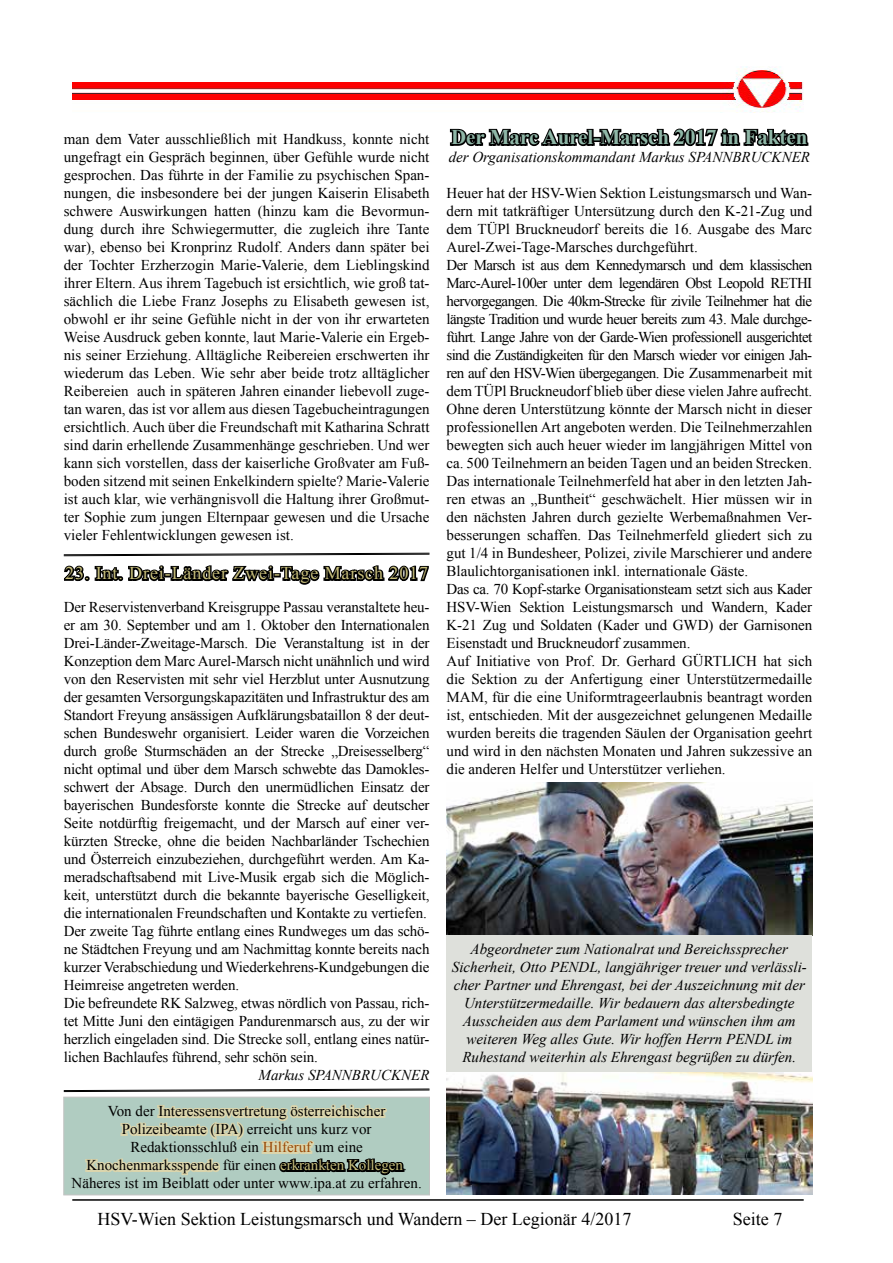
<style>
.page{position:relative;width:893px;height:1263px;background:#fff}
.page>*{position:absolute;margin:0;border:0;box-sizing:border-box;transform-origin:0 0}
.t1{font:700 21px "Times New Roman";color:#8fb7a7}
.t2{font:18px "Times New Roman";color:#000}
.t3{font:18px "Times New Roman";letter-spacing:.05em;color:#c7be7b}
.t4{font:15px/18px "Times New Roman";letter-spacing:-.01em;color:#000}
.t5{font:italic 15px/18px "Times New Roman";color:#000;text-align:center}
.s1{color:#984806}
.s2{color:#c7be7b}
</style>
<div class="page">
<hr style="left:72px;top:1199px;width:732px;height:2px;background:#000">
<img style="left:72px;top:66px;width:732px;height:46px">
<div style="left:63px;top:1097px;width:367px;height:98px;background:#b0ccc1;border:1px solid #a8a8a7"></div>
<svg style="left:85px;top:1104px;width:320px;height:72px"></svg>
<svg style="left:449px;top:128px;width:360px;height:19px"></svg>
<img style="left:446px;top:1071px;width:366px;height:124px">
<img style="left:446px;top:782px;width:366px;height:153px">
<div style="left:446px;top:935px;width:366px;height:136px;background:#dee0db"></div>
<svg style="left:63px;top:552px;width:367px;height:33px"></svg>
<svg style="left:63px;top:1088px;width:367px;height:4px"></svg>
<p class="t4" style="left:64px;top:130px;width:367px;text-align:justify">man dem Vater ausschließlich mit Handkuss, konnte nicht ungefragt ein Gespräch beginnen, über Gefühle wurde nicht gesprochen. Das führte in der Familie zu psychischen Span&shy;nungen, die insbesondere bei der jungen Kaiserin Elisabeth schwere Auswirkungen hatten (hinzu kam die Bevormun&shy;dung durch ihre Schwiegermutter, die zugleich ihre Tante war), ebenso bei Kronprinz Rudolf. Anders dann später bei der Tochter Erzherzogin Marie-Valerie, dem Lieblingskind ihrer Eltern. Aus ihrem Tagebuch ist ersichtlich, wie groß tat&shy;sächlich die Liebe Franz Josephs zu Elisabeth gewesen ist, obwohl er ihr seine Gefühle nicht in der von ihr erwarteten Weise Ausdruck geben konnte, laut Marie-Valerie ein Ergeb&shy;nis seiner Erziehung. Alltägliche Reibereien erschwerten ihr wiederum das Leben. Wie sehr aber beide trotz alltäglicher Reibereien auch in späteren Jahren einander liebevoll zuge&shy;tan waren, das ist vor allem aus diesen Tagebucheintragungen ersichtlich. Auch über die Freundschaft mit Katharina Schratt sind darin erhellende Zusammenhänge geschrieben. Und wer kann sich vorstellen, dass der kaiserliche Großvater am Fuß&shy;boden sitzend mit seinen Enkelkindern spielte? Marie-Valerie ist auch klar, wie verhängnisvoll die Haltung ihrer Großmut&shy;ter Sophie zum jungen Elternpaar gewesen und die Ursache vieler Fehlentwicklungen gewesen ist.</p>
<p class="t3" style="left:65px;top:561px;width:365px">23. Int. Drei-Länder Zwei-Tage Marsch 2017</p>
<p class="t4" style="left:64px;top:598px;width:367px">Der Reservistenverband Kreisgruppe Passau veranstaltete heu&shy;er am 30. September und am 1. Oktober den Internationalen Drei-Länder-Zweitage-Marsch. Die Veranstaltung ist in der Konzeption dem Marc Aurel-Marsch nicht unähnlich und wird von den Reservisten mit sehr viel Herzblut unter Ausnutzung der gesamten Versorgungskapazitäten und Infrastruktur des am Standort Freyung ansässigen Aufklärungsbataillon 8 der deut&shy;schen Bundeswehr organisiert. Leider waren die Vorzeichen durch große Sturmschäden an der Strecke „Dreisesselberg“ nicht optimal und über dem Marsch schwebte das Damokles&shy;schwert der Absage. Durch den unermüdlichen Einsatz der bayerischen Bundesforste konnte die Strecke auf deutscher Seite notdürftig freigemacht, und der Marsch auf einer ver&shy;kürzten Strecke, ohne die beiden Nachbarländer Tschechien und Österreich einzubeziehen, durchgeführt werden. Am Ka&shy;meradschaftsabend mit Live-Musik ergab sich die Möglich&shy;keit, unterstützt durch die bekannte bayerische Geselligkeit, die internationalen Freundschaften und Kontakte zu vertiefen.<br>Der zweite Tag führte entlang eines Rundweges um das schö&shy;ne Städtchen Freyung und am Nachmittag konnte bereits nach kurzer Verabschiedung und Wiederkehrens-Kundgebungen die Heimreise angetreten werden.<br>Die befreundete RK Salzweg, etwas nördlich von Passau, rich&shy;tet Mitte Juni den eintägigen Pandurenmarsch aus, zu der wir herzlich eingeladen sind. Die Strecke soll, entlang eines natür&shy;lichen Bachlaufes führend, sehr schön sein.</p>
<p class="t5" style="left:258px;top:1066px;width:172px">Markus SPANNBRUCKNER</p>
<p class="t4" style="left:72px;top:1102px;width:352px;text-align:center">Von der Interessensvertretung österreichischer Polizeibeamte (IPA) erreicht uns kurz vor Redaktionsschluß ein <span class="s1">Hilferuf</span> um eine Knochenmarksspende für einen <span class="s2">erkrankten Kollegen</span>.<br>Näheres ist im Beiblatt oder unter www.ipa.at zu erfahren.</p>
<h1 class="t1" style="left:451px;top:123px;width:358px">Der Marc Aurel-Marsch 2017 in Fakten</h1>
<p class="t5" style="left:449px;top:148px;width:363px">der Organisationskommandant Markus SPANNBRUCKNER</p>
<p class="t4" style="left:446px;top:184px;width:367px">Heuer hat der HSV-Wien Sektion Leistungsmarsch und Wan&shy;dern mit tatkräftiger Untersützung durch den K-21-Zug und dem TÜPl Bruckneudorf bereits die 16. Ausgabe des Marc Aurel-Zwei-Tage-Marsches durchgeführt.<br>Der Marsch ist aus dem Kennedymarsch und dem klassischen Marc-Aurel-100er unter dem legendären Obst Leopold RETHI hervorgegangen. Die 40km-Strecke für zivile Teilnehmer hat die längste Tradition und wurde heuer bereits zum 43. Male durchge&shy;führt. Lange Jahre von der Garde-Wien professionell ausgerichtet sind die Zuständigkeiten für den Marsch wieder vor einigen Jah&shy;ren auf den HSV-Wien übergegangen. Die Zusammenarbeit mit dem TÜPl Bruckneudorf blieb über diese vielen Jahre aufrecht.<br>Ohne deren Unterstützung könnte der Marsch nicht in dieser professionellen Art angeboten werden. Die Teilnehmerzahlen bewegten sich auch heuer wieder im langjährigen Mittel von ca. 500 Teilnehmern an beiden Tagen und an beiden Strecken.<br>Das internationale Teilnehmerfeld hat aber in den letzten Jah&shy;ren etwas an „Buntheit“ geschwächelt. Hier müssen wir in den nächsten Jahren durch gezielte Werbemaßnahmen Ver&shy;besserungen schaffen. Das Teilnehmerfeld gliedert sich zu gut 1/4 in Bundesheer, Polizei, zivile Marschierer und andere Blaulichtorganisationen inkl. internationale Gäste.<br>Das ca. 70 Kopf-starke Organisationsteam setzt sich aus Kader HSV-Wien Sektion Leistungsmarsch und Wandern, Kader K-21 Zug und Soldaten (Kader und GWD) der Garnisonen Eisenstadt und Bruckneudorf zusammen.<br>Auf Initiative von Prof. Dr. Gerhard GÜRTLICH hat sich die Sektion zu der Anfertigung einer Unterstützermedaille MAM, für die eine Uniformtrageerlaubnis beantragt worden ist, entschieden. Mit der ausgezeichnet gelungenen Medaille wurden bereits die tragenden Säulen der Organisation geehrt und wird in den nächsten Monaten und Jahren sukzessive an die anderen Helfer und Unterstützer verliehen.</p>
<p class="t5" style="left:452px;top:940px;width:356px">Abgeordneter zum Nationalrat und Bereichssprecher Sicherheit, Otto PENDL, langjähriger treuer und verlässli&shy;cher Partner und Ehrengast, bei der Auszeichnung mit der Unterstützermedaille. Wir bedauern das altersbedingte Ausscheiden aus dem Parlament und wünschen ihm am weiteren Weg alles Gute. Wir hoffen Herrn PENDL im Ruhestand weiterhin als Ehrengast begrüßen zu dürfen.</p>
<p class="t2" style="left:98px;top:1207px;width:535px">HSV-Wien Sektion Leistungsmarsch und Wandern – Der Legionär 4/2017</p>
<p class="t2" style="left:733px;top:1207px;width:51px">Seite 7</p>
</div>
